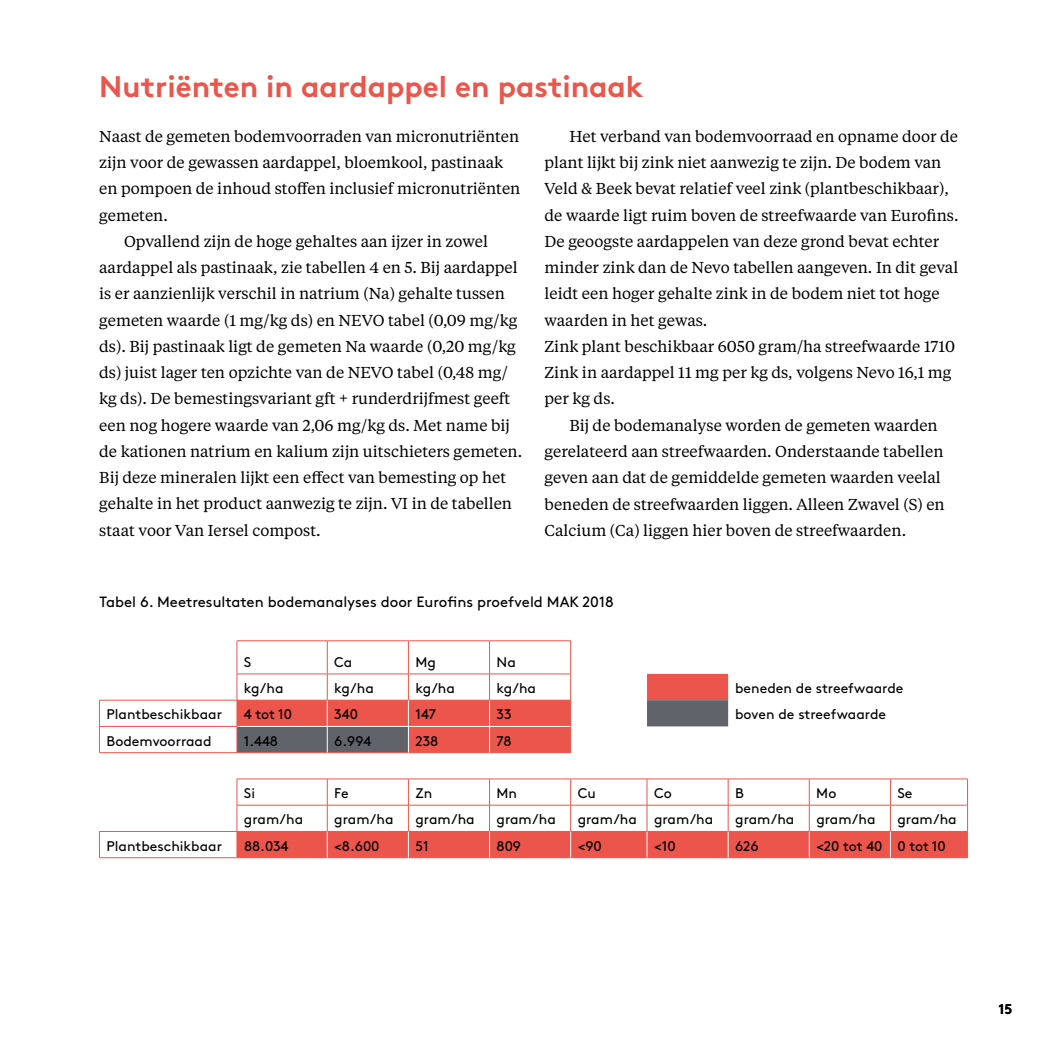
<style>
.page{position:relative;width:1042px;height:1042px;background:#fff}
.page>*{position:absolute;margin:0;border:0;box-sizing:border-box;transform-origin:0 0}
.t1{font:700 29.75px "Brown Pro";color:#eb554b}
.t2{font:15.75px/26.2px "Tiempos Text";color:#000}
.t3{font:14.88px "Brown Pro";color:#000}
.t4{font:14px "Brown Pro";color:#000}
.t5{font:700 14px "Brown Pro";color:#000}
</style>
<div class="page">
<svg style="left:237px;top:674px;width:730px;height:183px"></svg>
<hr style="left:237px;top:673px;width:90px;height:1px;background:#eb554b">
<hr style="left:327px;top:673px;width:81px;height:1px;background:#eb554b">
<hr style="left:408px;top:673px;width:81px;height:1px;background:#eb554b">
<hr style="left:489px;top:673px;width:82px;height:1px;background:#eb554b">
<hr style="left:99px;top:700px;width:138px;height:1px;background:#eb554b">
<hr style="left:99px;top:726px;width:138px;height:1px;background:#eb554b">
<svg style="left:99px;top:700px;width:1px;height:52px"></svg>
<hr style="left:99px;top:752px;width:138px;height:1px;background:#eb554b">
<hr style="left:99px;top:831px;width:138px;height:1px;background:#eb554b">
<svg style="left:99px;top:831px;width:1px;height:26px"></svg>
<hr style="left:99px;top:857px;width:138px;height:1px;background:#eb554b">
<hr style="left:237px;top:778px;width:90px;height:1px;background:#eb554b">
<hr style="left:327px;top:778px;width:81px;height:1px;background:#eb554b">
<hr style="left:408px;top:778px;width:81px;height:1px;background:#eb554b">
<hr style="left:489px;top:778px;width:82px;height:1px;background:#eb554b">
<hr style="left:571px;top:778px;width:76px;height:1px;background:#eb554b">
<hr style="left:647px;top:778px;width:81px;height:1px;background:#eb554b">
<hr style="left:728px;top:778px;width:81px;height:1px;background:#eb554b">
<hr style="left:809px;top:778px;width:81px;height:1px;background:#eb554b">
<hr style="left:890px;top:778px;width:78px;height:1px;background:#eb554b">
<hr style="left:237px;top:805px;width:90px;height:1px;background:#eb554b">
<hr style="left:327px;top:805px;width:81px;height:1px;background:#eb554b">
<hr style="left:408px;top:805px;width:81px;height:1px;background:#eb554b">
<hr style="left:489px;top:805px;width:82px;height:1px;background:#eb554b">
<hr style="left:571px;top:805px;width:76px;height:1px;background:#eb554b">
<hr style="left:647px;top:805px;width:81px;height:1px;background:#eb554b">
<hr style="left:728px;top:805px;width:81px;height:1px;background:#eb554b">
<hr style="left:809px;top:805px;width:81px;height:1px;background:#eb554b">
<hr style="left:890px;top:805px;width:78px;height:1px;background:#eb554b">
<hr style="left:237px;top:831px;width:90px;height:1px;background:#eb554b">
<svg style="left:237px;top:779px;width:1px;height:78px"></svg>
<hr style="left:327px;top:831px;width:81px;height:1px;background:#eb554b">
<hr style="left:408px;top:831px;width:81px;height:1px;background:#eb554b">
<hr style="left:489px;top:831px;width:82px;height:1px;background:#eb554b">
<hr style="left:571px;top:831px;width:76px;height:1px;background:#eb554b">
<hr style="left:647px;top:831px;width:81px;height:1px;background:#eb554b">
<hr style="left:728px;top:831px;width:81px;height:1px;background:#eb554b">
<hr style="left:809px;top:831px;width:81px;height:1px;background:#eb554b">
<hr style="left:890px;top:831px;width:78px;height:1px;background:#eb554b">
<svg style="left:967px;top:779px;width:1px;height:78px"></svg>
<hr style="left:237px;top:857px;width:90px;height:1px;background:#eb554b">
<hr style="left:327px;top:857px;width:81px;height:1px;background:#eb554b">
<hr style="left:408px;top:857px;width:81px;height:1px;background:#eb554b">
<hr style="left:489px;top:857px;width:82px;height:1px;background:#eb554b">
<hr style="left:571px;top:857px;width:76px;height:1px;background:#eb554b">
<hr style="left:647px;top:857px;width:81px;height:1px;background:#eb554b">
<hr style="left:728px;top:857px;width:81px;height:1px;background:#eb554b">
<hr style="left:809px;top:857px;width:81px;height:1px;background:#eb554b">
<hr style="left:890px;top:857px;width:78px;height:1px;background:#eb554b">
<svg style="left:327px;top:779px;width:1px;height:78px"></svg>
<svg style="left:408px;top:779px;width:1px;height:78px"></svg>
<svg style="left:489px;top:779px;width:1px;height:78px"></svg>
<svg style="left:570px;top:779px;width:1px;height:78px"></svg>
<svg style="left:647px;top:779px;width:1px;height:78px"></svg>
<svg style="left:728px;top:779px;width:1px;height:78px"></svg>
<svg style="left:809px;top:779px;width:1px;height:78px"></svg>
<svg style="left:890px;top:779px;width:1px;height:78px"></svg>
<hr style="left:237px;top:640px;width:90px;height:1px;background:#eb554b">
<hr style="left:237px;top:641px;width:1px;height:33px;background:#eb554b">
<hr style="left:327px;top:640px;width:81px;height:1px;background:#eb554b">
<hr style="left:327px;top:641px;width:1px;height:33px;background:#eb554b">
<hr style="left:408px;top:640px;width:81px;height:1px;background:#eb554b">
<hr style="left:408px;top:641px;width:1px;height:33px;background:#eb554b">
<hr style="left:489px;top:640px;width:82px;height:1px;background:#eb554b">
<hr style="left:489px;top:641px;width:1px;height:33px;background:#eb554b">
<hr style="left:570px;top:641px;width:1px;height:33px;background:#eb554b">
<hr style="left:237px;top:752px;width:90px;height:1px;background:#eb554b">
<hr style="left:327px;top:752px;width:81px;height:1px;background:#eb554b">
<hr style="left:408px;top:752px;width:81px;height:1px;background:#eb554b">
<hr style="left:489px;top:752px;width:82px;height:1px;background:#eb554b">
<svg style="left:237px;top:674px;width:491px;height:78px"></svg>
<h1 class="t1" style="left:99px;top:62px;width:546px">Nutriënten in aardappel en pastinaak</h1>
<p class="t2" style="left:99px;top:122px;width:421px">Naast de gemeten bodemvoorraden van micronutriënten</p>
<p class="t2" style="left:99px;top:149px;width:405px">zijn voor de gewassen aardappel, bloemkool, pastinaak</p>
<p class="t2" style="left:99px;top:175px;width:423px">en pompoen de inhoud stoffen inclusief micronutriënten</p>
<p class="t2" style="left:99px;top:201px;width:70px">gemeten.</p>
<p class="t2" style="left:124px;top:227px;width:365px">Opvallend zijn de hoge gehaltes aan ijzer in zowel</p>
<p class="t2" style="left:99px;top:254px;width:420px">aardappel als pastinaak, zie tabellen 4 en 5. Bij aardappel</p>
<p class="t2" style="left:99px;top:280px;width:407px">is er aanzienlijk verschil in natrium (Na) gehalte tussen</p>
<p class="t2" style="left:99px;top:306px;width:420px">gemeten waarde (1 mg/kg ds) en NEVO tabel (0,09 mg/kg</p>
<p class="t2" style="left:99px;top:332px;width:418px">ds). Bij pastinaak ligt de gemeten Na waarde (0,20 mg/kg</p>
<p class="t2" style="left:99px;top:359px;width:410px">ds) juist lager ten opzichte van de NEVO tabel (0,48 mg/</p>
<p class="t2" style="left:99px;top:385px;width:413px">kg ds). De bemestingsvariant gft + runderdrijfmest geeft</p>
<p class="t2" style="left:99px;top:411px;width:412px">een nog hogere waarde van 2,06 mg/kg ds. Met name bij</p>
<p class="t2" style="left:99px;top:437px;width:424px">de kationen natrium en kalium zijn uitschieters gemeten.</p>
<p class="t2" style="left:99px;top:464px;width:408px">Bij deze mineralen lijkt een effect van bemesting op het</p>
<p class="t2" style="left:99px;top:490px;width:414px">gehalte in het product aanwezig te zijn. VI in de tabellen</p>
<p class="t2" style="left:99px;top:516px;width:223px">staat voor Van Iersel compost.</p>
<p class="t2" style="left:544px;top:122px;width:415px;text-indent:25px">Het verband van bodemvoorraad en opname door de plant lijkt bij zink niet aanwezig te zijn. De bodem van Veld &amp; Beek bevat relatief veel zink (plantbeschikbaar), de waarde ligt ruim boven de streefwaarde van Eurofins.<br>De geoogste aardappelen van deze grond bevat echter minder zink dan de Nevo tabellen aangeven. In dit geval leidt een hoger gehalte zink in de bodem niet tot hoge waarden in het gewas.<br>Zink plant beschikbaar 6050 gram/ha streefwaarde 1710<br>Zink in aardappel 11 mg per kg ds, volgens Nevo 16,1 mg per kg ds.</p>
<p class="t2" style="left:544px;top:411px;width:402px;text-indent:25px">Bij de bodemanalyse worden de gemeten waarden gerelateerd aan streefwaarden. Onderstaande tabellen geven aan dat de gemiddelde gemeten waarden veelal beneden de streefwaarden liggen. Alleen Zwavel (S) en Calcium (Ca) liggen hier boven de streefwaarden.</p>
<p class="t3" style="left:99px;top:590px;width:516px">Tabel 6. Meetresultaten bodemanalyses door Eurofins proefveld MAK 2018</p>
<p class="t4" style="left:244px;top:651px;width:9px">S</p>
<p class="t4" style="left:334px;top:651px;width:20px">Ca</p>
<p class="t4" style="left:415px;top:651px;width:22px">Mg</p>
<p class="t4" style="left:496px;top:651px;width:21px">Na</p>
<p class="t4" style="left:244px;top:677px;width:41px">kg/ha</p>
<p class="t4" style="left:334px;top:677px;width:41px">kg/ha</p>
<p class="t4" style="left:415px;top:677px;width:41px">kg/ha</p>
<p class="t4" style="left:496px;top:677px;width:41px">kg/ha</p>
<p class="t4" style="left:735px;top:677px;width:170px">beneden de streefwaarde</p>
<p class="t4" style="left:106px;top:704px;width:117px">Plantbeschikbaar</p>
<p class="t4" style="left:244px;top:704px;width:49px">4 tot 10</p>
<p class="t4" style="left:334px;top:704px;width:25px">340</p>
<p class="t4" style="left:415px;top:704px;width:22px">147</p>
<p class="t4" style="left:496px;top:704px;width:17px">33</p>
<p class="t4" style="left:735px;top:704px;width:152px">boven de streefwaarde</p>
<p class="t4" style="left:106px;top:730px;width:107px">Bodemvoorraad</p>
<p class="t4" style="left:244px;top:730px;width:36px">1.448</p>
<p class="t4" style="left:334px;top:730px;width:38px">6.994</p>
<p class="t4" style="left:415px;top:730px;width:24px">238</p>
<p class="t4" style="left:496px;top:730px;width:17px">78</p>
<p class="t4" style="left:244px;top:782px;width:13px">Si</p>
<p class="t4" style="left:334px;top:782px;width:16px">Fe</p>
<p class="t4" style="left:415px;top:782px;width:18px">Zn</p>
<p class="t4" style="left:496px;top:782px;width:22px">Mn</p>
<p class="t4" style="left:578px;top:782px;width:20px">Cu</p>
<p class="t4" style="left:654px;top:782px;width:19px">Co</p>
<p class="t4" style="left:735px;top:782px;width:10px">B</p>
<p class="t4" style="left:816px;top:782px;width:22px">Mo</p>
<p class="t4" style="left:897px;top:782px;width:17px">Se</p>
<p class="t4" style="left:244px;top:809px;width:61px">gram/ha</p>
<p class="t4" style="left:334px;top:809px;width:61px">gram/ha</p>
<p class="t4" style="left:415px;top:809px;width:61px">gram/ha</p>
<p class="t4" style="left:496px;top:809px;width:61px">gram/ha</p>
<p class="t4" style="left:578px;top:809px;width:137px">gram/ha gram/ha</p>
<p class="t4" style="left:735px;top:809px;width:61px">gram/ha</p>
<p class="t4" style="left:816px;top:809px;width:61px">gram/ha</p>
<p class="t4" style="left:897px;top:809px;width:61px">gram/ha</p>
<p class="t4" style="left:106px;top:835px;width:117px">Plantbeschikbaar</p>
<p class="t4" style="left:244px;top:835px;width:46px">88.034</p>
<p class="t4" style="left:334px;top:835px;width:47px">&lt;8.600</p>
<p class="t4" style="left:415px;top:835px;width:15px">51</p>
<p class="t4" style="left:496px;top:835px;width:26px">809</p>
<p class="t4" style="left:578px;top:835px;width:26px">&lt;90</p>
<p class="t4" style="left:654px;top:835px;width:23px">&lt;10</p>
<p class="t4" style="left:735px;top:835px;width:25px">626</p>
<p class="t4" style="left:816px;top:835px;width:131px">&lt;20 tot 40 0 tot 10</p>
<p class="t5" style="left:998px;top:998px;width:16px">15</p>
</div>
